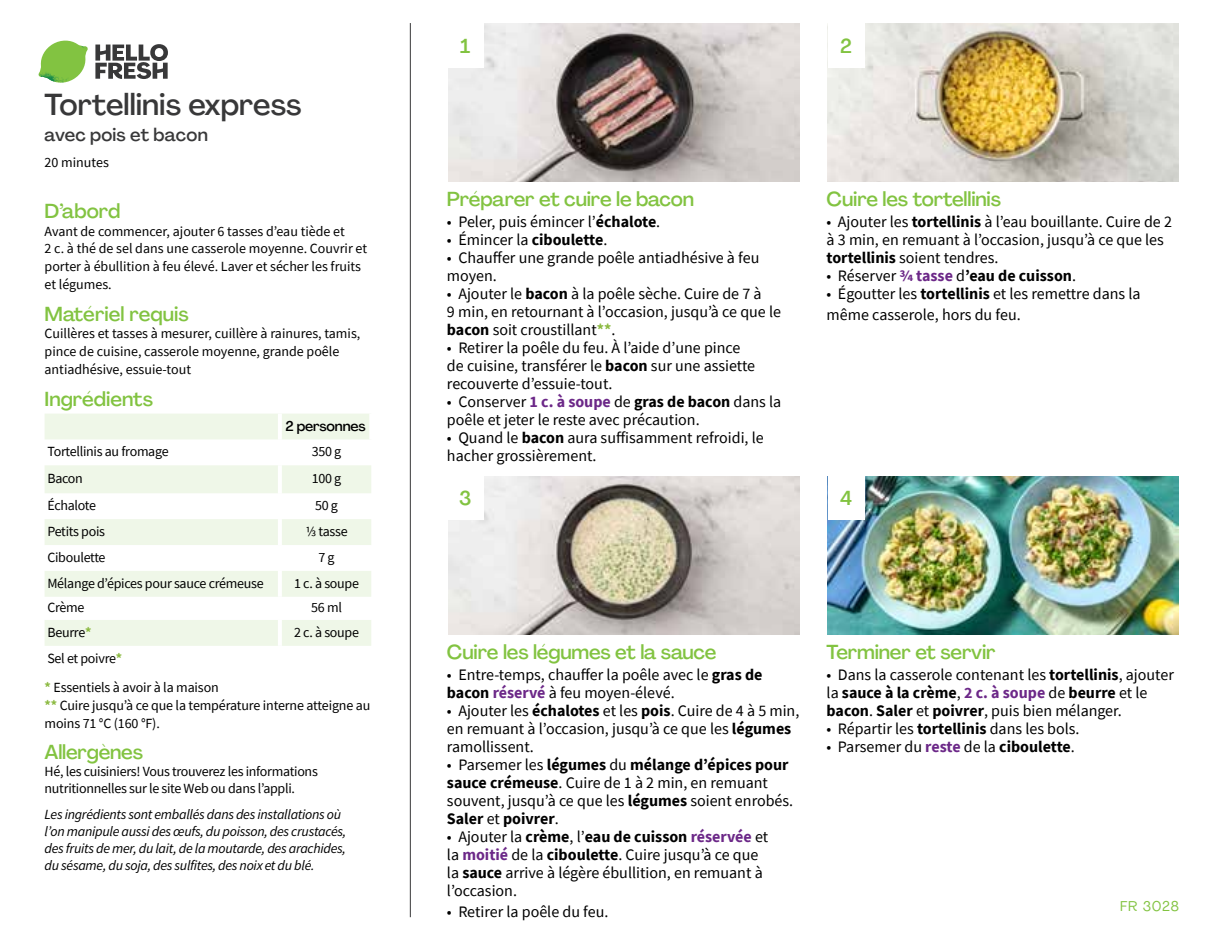
<style>
.page{position:relative;width:1224px;height:936px;background:#fff}
.page>*{position:absolute;margin:0;border:0;box-sizing:border-box;transform-origin:0 0}
.t1{font:500 30px "Agrandir";color:#383839}
.t2{font:500 20px "Agrandir";letter-spacing:-.01em;color:#82c341}
.t3{font:500 18px "Agrandir";letter-spacing:.01em;color:#383839}
.t4{font:16px/18px "Source Sans Pro";color:#000}
.t5{font:700 16px "Source Sans Pro";color:#000}
.t6{font:14px/18px "Source Sans Pro";letter-spacing:-.01em;color:#000}
.t7{font:italic 14px/17px "Source Sans Pro";letter-spacing:-.02em;color:#000}
.t8{font:500 14px "Agrandir";letter-spacing:-.01em;color:#000}
.t9{font:14px "Agrandir";letter-spacing:.05em;color:#82c341}
.s1{font-weight:700;color:#8cba42}
.s2{font-weight:700}
.s3{font-weight:700;color:#6c2888}
.s4{font-weight:400}
.s5{color:#6c2888}
</style>
<div class="page">
<svg style="left:95px;top:44px;width:73px;height:35px"></svg>
<svg style="left:42px;top:41px;width:44px;height:28px"></svg>
<img style="left:65px;top:41px;width:23px;height:18px">
<img style="left:41px;top:56px;width:42px;height:8px">
<img style="left:39px;top:59px;width:43px;height:24px">
<img style="left:64px;top:64px;width:19px;height:18px">
<hr style="left:410px;top:23px;width:1px;height:894px;background:#383839">
<svg style="left:45px;top:414px;width:326px;height:232px;fill:#eff7e8"></svg>
<hr style="left:278px;top:414px;width:4px;height:25px;background:#fff">
<hr style="left:369px;top:414px;width:4px;height:25px;background:#fff">
<hr style="left:278px;top:439px;width:4px;height:26px;background:#fff">
<hr style="left:278px;top:465px;width:4px;height:28px;background:#fff">
<hr style="left:278px;top:493px;width:4px;height:26px;background:#fff">
<hr style="left:278px;top:519px;width:4px;height:26px;background:#fff">
<hr style="left:278px;top:545px;width:4px;height:26px;background:#fff">
<hr style="left:278px;top:571px;width:4px;height:26px;background:#fff">
<hr style="left:278px;top:597px;width:4px;height:23px;background:#fff">
<hr style="left:278px;top:620px;width:4px;height:26px;background:#fff">
<img style="left:448px;top:23px;width:351px;height:159px">
<img style="left:448px;top:476px;width:351px;height:159px">
<img style="left:828px;top:23px;width:351px;height:159px">
<div style="left:447px;top:23px;width:37px;height:44px;background:#fff"></div>
<div style="left:447px;top:476px;width:37px;height:44px;background:#fff"></div>
<div style="left:828px;top:23px;width:36px;height:44px;background:#fff"></div>
<img style="left:828px;top:476px;width:351px;height:159px">
<div style="left:828px;top:476px;width:36px;height:44px;background:#fff"></div>
<h1 class="t1" style="left:45px;top:86px;width:258px">Tortellinis express</h1>
<p class="t3" style="left:45px;top:124px;width:165px">avec pois et bacon</p>
<p class="t6" style="left:45px;top:154px;width:66px">20 minutes</p>
<p class="t2" style="left:45px;top:198px;width:77px">D’abord</p>
<p class="t6" style="left:45px;top:222px;width:324px">Avant de commencer, ajouter 6 tasses d’eau tiède et<br>2 c. à thé de sel dans une casserole moyenne. Couvrir et porter à ébullition à feu élevé. Laver et sécher les fruits et légumes.</p>
<p class="t2" style="left:45px;top:301px;width:146px">Matériel requis</p>
<p class="t6" style="left:45px;top:325px;width:317px">Cuillères et tasses à mesurer, cuillère à rainures, tamis, pince de cuisine, casserole moyenne, grande poêle antiadhésive, essuie-tout</p>
<p class="t2" style="left:45px;top:386px;width:110px">Ingrédients</p>
<p class="t8" style="left:285px;top:417px;width:82px">2 personnes</p>
<p class="t6" style="left:47px;top:443px;width:123px">Tortellinis au fromage</p>
<p class="t6" style="left:312px;top:443px;width:31px">350 g</p>
<p class="t6" style="left:47px;top:470px;width:37px">Bacon</p>
<p class="t6" style="left:312px;top:470px;width:31px">100 g</p>
<p class="t6" style="left:47px;top:496px;width:50px">Échalote</p>
<p class="t6" style="left:315px;top:496px;width:24px">50g</p>
<p class="t6" style="left:47px;top:522px;width:59px">Petits pois</p>
<p class="t6" style="left:306px;top:522px;width:44px">1/3 tasse</p>
<p class="t6" style="left:47px;top:548px;width:60px">Ciboulette</p>
<p class="t6" style="left:318px;top:548px;width:18px">7g</p>
<p class="t6" style="left:47px;top:574px;width:218px">Mélange d’épices pour sauce crémeuse</p>
<p class="t6" style="left:294px;top:574px;width:66px">1 c. à soupe</p>
<p class="t6" style="left:47px;top:599px;width:39px">Crème</p>
<p class="t6" style="left:311px;top:599px;width:32px">56 ml</p>
<p class="t6" style="left:47px;top:623px;width:46px">Beurre<span class="s1">*</span></p>
<p class="t6" style="left:294px;top:623px;width:66px">2 c. à soupe</p>
<p class="t6" style="left:45px;top:644px;width:176px;line-height:28.8px">Sel et poivre<span class="s1">*<br>*</span> Essentiels à avoir à la maison</p>
<p class="t6" style="left:45px;top:696px;width:327px"><span class="s1">**</span> Cuire jusqu’à ce que la température interne atteigne au moins 71 °C (160 °F).</p>
<p class="t2" style="left:45px;top:739px;width:100px">Allergènes</p>
<p class="t6" style="left:45px;top:763px;width:275px;line-height:17px">Hé, les cuisiniers! Vous trouverez les informations nutritionnelles sur le site Web ou dans l’appli.</p>
<p class="t7" style="left:45px;top:806px;width:303px">Les ingrédients sont emballés dans des installations où l’on manipule aussi des œufs, du poisson, des crustacés, des fruits de mer, du lait, de la moutarde, des arachides, du sésame, du soja, des sulfites, des noix et du blé.</p>
<p class="t2" style="left:460px;top:33px;width:12px">1</p>
<p class="t2" style="left:840px;top:33px;width:13px">2</p>
<p class="t2" style="left:447px;top:186px;width:249px">Préparer et cuire le bacon</p>
<p class="t4" style="left:447px;top:213px;width:215px">• Peler, puis émincer l’<span class="s2">échalote</span>.</p>
<p class="t4" style="left:447px;top:231px;width:162px">• Émincer la <span class="s2">ciboulette</span>.</p>
<p class="t4" style="left:447px;top:249px;width:314px">• Chauffer une grande poêle antiadhésive à feu moyen.</p>
<p class="t4" style="left:447px;top:285px;width:336px">• Ajouter le <span class="s2">bacon</span> à la poêle sèche. Cuire de 7 à<br>9 min, en retournant à l’occasion, jusqu’à ce que le <span class="s2">bacon</span> soit croustillant<span class="s1">**</span>.</p>
<p class="t4" style="left:447px;top:339px;width:310px">• Retirer la poêle du feu. À l’aide d’une pince de cuisine, transférer le <span class="s2">bacon</span> sur une assiette recouverte d’essuie-tout.</p>
<p class="t4" style="left:447px;top:393px;width:336px">• Conserver <span class="s3">1 c. à soupe</span> de <span class="s2">gras de bacon</span> dans la poêle et jeter le reste avec précaution.</p>
<p class="t4" style="left:447px;top:429px;width:318px">• Quand le <span class="s2">bacon</span> aura suffisamment refroidi, le hacher grossièrement.</p>
<p class="t2" style="left:459px;top:486px;width:14px">3</p>
<p class="t2" style="left:827px;top:186px;width:176px">Cuire les tortellinis</p>
<p class="t4" style="left:827px;top:213px;width:347px">• Ajouter les <span class="s2">tortellinis</span> à l’eau bouillante. Cuire de 2 à 3 min, en remuant à l’occasion, jusqu’à ce que les <span class="s2">tortellinis</span> soient tendres.</p>
<p class="t5" style="left:827px;top:265px;width:251px"><span class="s4">• Réserver</span> <span class="s5">3/4 tasse</span> <span class="s4">d</span>’eau de cuisson<span class="s4">.</span></p>
<p class="t4" style="left:827px;top:283px;width:315px;line-height:21px">• Égoutter les <span class="s2">tortellinis</span> et les remettre dans la même casserole, hors du feu.</p>
<p class="t2" style="left:840px;top:486px;width:14px">4</p>
<p class="t2" style="left:447px;top:640px;width:271px">Cuire les légumes et la sauce</p>
<p class="t4" style="left:447px;top:666px;width:317px">• Entre-temps, chauffer la poêle avec le <span class="s2">gras de bacon</span> <span class="s3">réservé</span> à feu moyen-élevé.</p>
<p class="t4" style="left:447px;top:702px;width:354px">• Ajouter les <span class="s2">échalotes</span> et les <span class="s2">pois</span>. Cuire de 4 à 5 min, en remuant à l’occasion, jusqu’à ce que les <span class="s2">légumes </span>ramollissent.</p>
<p class="t4" style="left:447px;top:756px;width:348px">• Parsemer les <span class="s2">légumes</span> du <span class="s2">mélange d’épices pour sauce crémeuse</span>. Cuire de 1 à 2 min, en remuant souvent, jusqu’à ce que les <span class="s2">légumes</span> soient enrobés.<br><span class="s2">Saler</span> et <span class="s2">poivrer</span>.</p>
<p class="t4" style="left:447px;top:828px;width:323px">• Ajouter la <span class="s2">crème</span>, l’<span class="s2">eau de cuisson</span> <span class="s3">réservée</span> et la <span class="s3">moitié</span> de la <span class="s2">ciboulette</span>. Cuire jusqu’à ce que la <span class="s2">sauce</span> arrive à légère ébullition, en remuant à l’occasion.</p>
<p class="t4" style="left:447px;top:903px;width:163px">• Retirer la poêle du feu.</p>
<p class="t2" style="left:827px;top:640px;width:171px">Terminer et servir</p>
<p class="t4" style="left:827px;top:666px;width:349px">• Dans la casserole contenant les <span class="s2">tortellinis</span>, ajouter la <span class="s2">sauce à la crème</span>, <span class="s3">2 c. à soupe</span> de <span class="s2">beurre</span> et le <span class="s2">bacon</span>. <span class="s2">Saler</span> et <span class="s2">poivrer</span>, puis bien mélanger.</p>
<p class="t4" style="left:827px;top:720px;width:254px">• Répartir les <span class="s2">tortellinis</span> dans les bols.</p>
<p class="t4" style="left:827px;top:738px;width:250px">• Parsemer du <span class="s3">reste</span> de la <span class="s2">ciboulette</span>.</p>
<p class="t9" style="left:1120px;top:897px;width:60px">FR 3028</p>
</div>
